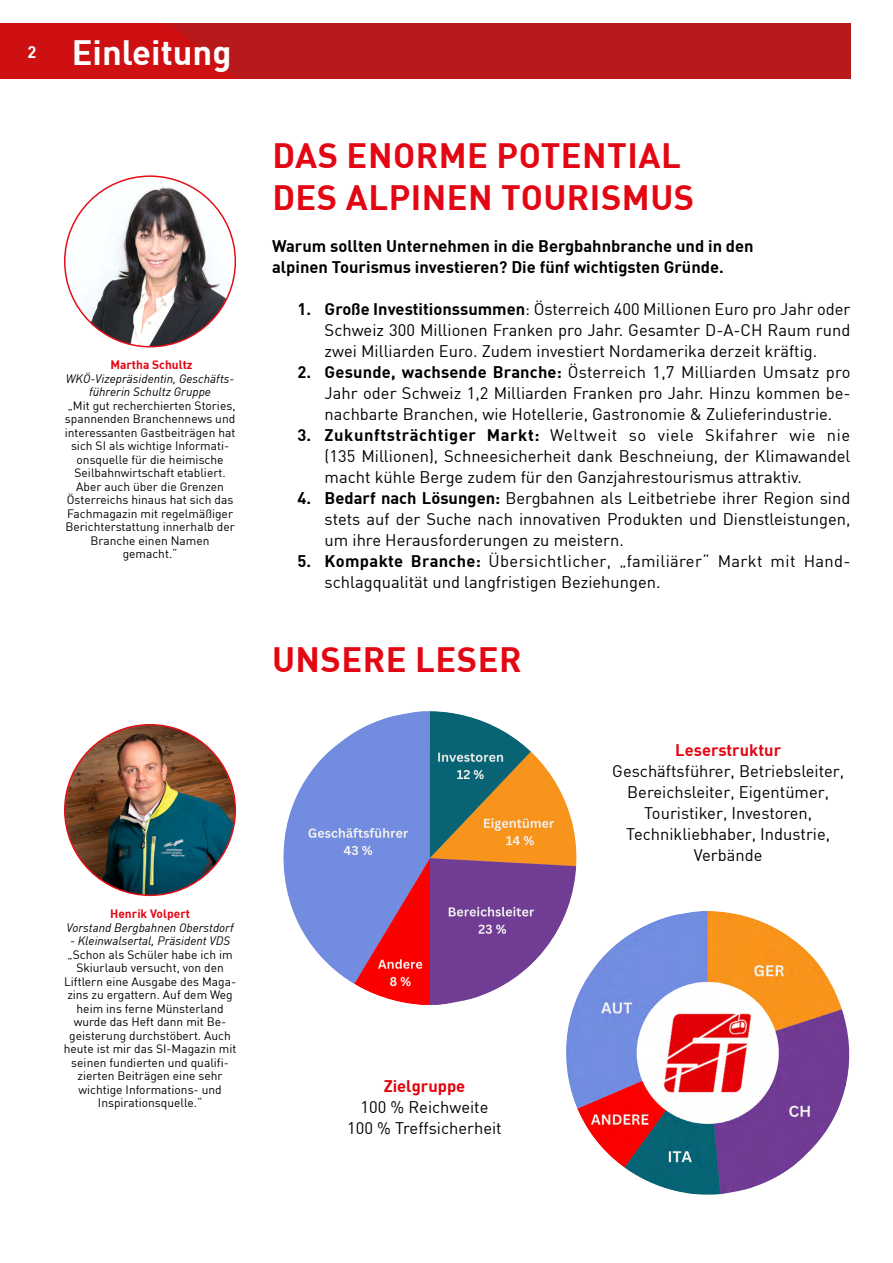
<style>
.page{position:relative;width:893px;height:1263px;background:#fff}
.page>*{position:absolute;margin:0;border:0;box-sizing:border-box;transform-origin:0 0}
.t1{font:700 34.5px/42px "DIN";letter-spacing:.015em;color:#e30613}
.t2{font:700 34.5px "DIN";color:#fff}
.t3{font:16.5px/21px "DIN";color:#000;text-align:justify}
.t4{font:700 16.5px/21px "DIN";color:#000}
.t5{font:700 16.5px "DIN";color:#e30613}
.t6{font:700 16.5px "DIN";color:#e40009}
.t7{font:12px/13.5px "DIN";color:#000;text-align:center}
.t8{font:italic 12px/13.5px "DIN";color:#000;text-align:center}
.t9{font:700 12px "DIN";color:#e30613}
.s1{font-weight:700}
</style>
<div class="page">
<img style="left:0;top:24px;width:850px;height:55px">
<img style="left:65px;top:725px;width:170px;height:170px;border-radius:85px">
<img style="left:283px;top:711px;width:294px;height:294px">
<img style="left:65px;top:176px;width:170px;height:171px;border-radius:85px">
<img style="left:557px;top:910px;width:293px;height:285px">
<h1 class="t2" style="left:27px;top:30px;width:206px"><sup>2</sup> Einleitung</h1>
<p class="t9" style="left:110px;top:357px;width:84px">Martha Schultz</p>
<p class="t8" style="left:66px;top:372px;width:170px">WKÖ-Vizepräsidentin, Geschäfts&shy;führerin Schultz Gruppe</p>
<p class="t7" style="left:65px;top:399px;width:172px">„Mit gut recherchierten Stories, spannenden Branchennews und interessanten Gastbeiträgen hat sich SI als wichtige Informati&shy;onsquelle für die heimische<br>Seilbahnwirtschaft etabliert.<br>Aber auch über die Grenzen<br>Österreichs hinaus hat sich das<br>Fachmagazin mit regelmäßiger<br>Berichterstattung innerhalb der<br>Branche einen Namen gemacht.“</p>
<p class="t9" style="left:110px;top:906px;width:81px">Henrik Volpert</p>
<p class="t8" style="left:66px;top:920px;width:169px">Vorstand Bergbahnen Oberstdorf</p>
<p class="t8" style="left:70px;top:934px;width:161px">- Kleinwalsertal, Präsident VDS</p>
<p class="t7" style="left:64px;top:947px;width:174px">„Schon als Schüler habe ich im<br>Skiurlaub versucht, von den<br>Liftlern eine Ausgabe des Maga&shy;zins zu ergattern. Auf dem Weg heim ins ferne Münsterland wurde das Heft dann mit Be&shy;geisterung durchstöbert. Auch heute ist mir das SI-Magazin mit seinen fundierten und qualifi&shy;zierten Beiträgen eine sehr wichtige Informations- und<br>Inspirationsquelle.“</p>
<h1 class="t1" style="left:272px;top:133px;width:423px">DAS ENORME POTENTIAL<br>DES ALPINEN TOURISMUS</h1>
<p class="t4" style="left:272px;top:235px;width:483px">Warum sollten Unternehmen in die Bergbahnbranche und in den alpinen Tourismus investieren? Die fünf wichtigsten Gründe.</p>
<p class="t3" style="left:325px;top:298px;width:527px;text-indent:-27px"><span class="s1">1. Große Investitionssummen</span>: Österreich 400 Millionen Euro pro Jahr oder Schweiz 300 Millionen Franken pro Jahr. Gesamter D-A-CH Raum rund zwei Milliarden Euro. Zudem investiert Nordamerika derzeit kräftig.</p>
<p class="t3" style="left:325px;top:361px;width:527px;text-indent:-27px"><span class="s1">2. Gesunde, wachsende Branche:</span> Österreich 1,7 Milliarden Umsatz pro Jahr oder Schweiz 1,2 Milliarden Franken pro Jahr. Hinzu kommen be&shy;nachbarte Branchen, wie Hotellerie, Gastronomie &amp; Zulieferindustrie.</p>
<p class="t3" style="left:325px;top:424px;width:527px;text-indent:-27px"><span class="s1">3. Zukunftsträchtiger Markt:</span> Weltweit so viele Skifahrer wie nie (135 Millionen), Schneesicherheit dank Beschneiung, der Klimawandel macht kühle Berge zudem für den Ganzjahrestourismus attraktiv.</p>
<p class="t3" style="left:325px;top:487px;width:527px;text-indent:-27px"><span class="s1">4. Bedarf nach Lösungen:</span> Bergbahnen als Leitbetriebe ihrer Region sind stets auf der Suche nach innovativen Produkten und Dienstleistungen, um ihre Herausforderungen zu meistern.</p>
<p class="t3" style="left:325px;top:550px;width:527px;text-indent:-27px"><span class="s1">5. Kompakte Branche:</span> Übersichtlicher, „familiärer“ Markt mit Hand&shy;schlagqualität und langfristigen Beziehungen.</p>
<h1 class="t1" style="left:272px;top:637px;width:251px">UNSERE LESER</h1>
<p class="t6" style="left:384px;top:1075px;width:83px">Zielgruppe</p>
<p class="t3" style="left:347px;top:1096px;width:156px;text-align:center">100 % Reichweite<br>100 % Treffsicherheit</p>
<p class="t5" style="left:675px;top:739px;width:108px">Leserstruktur</p>
<p class="t3" style="left:612px;top:760px;width:233px;text-align:center">Geschäftsführer, Betriebsleiter,<br>Bereichsleiter, Eigentümer,<br>Touristiker, Investoren,<br>Technikliebhaber, Industrie,<br>Verbände</p>
</div>
